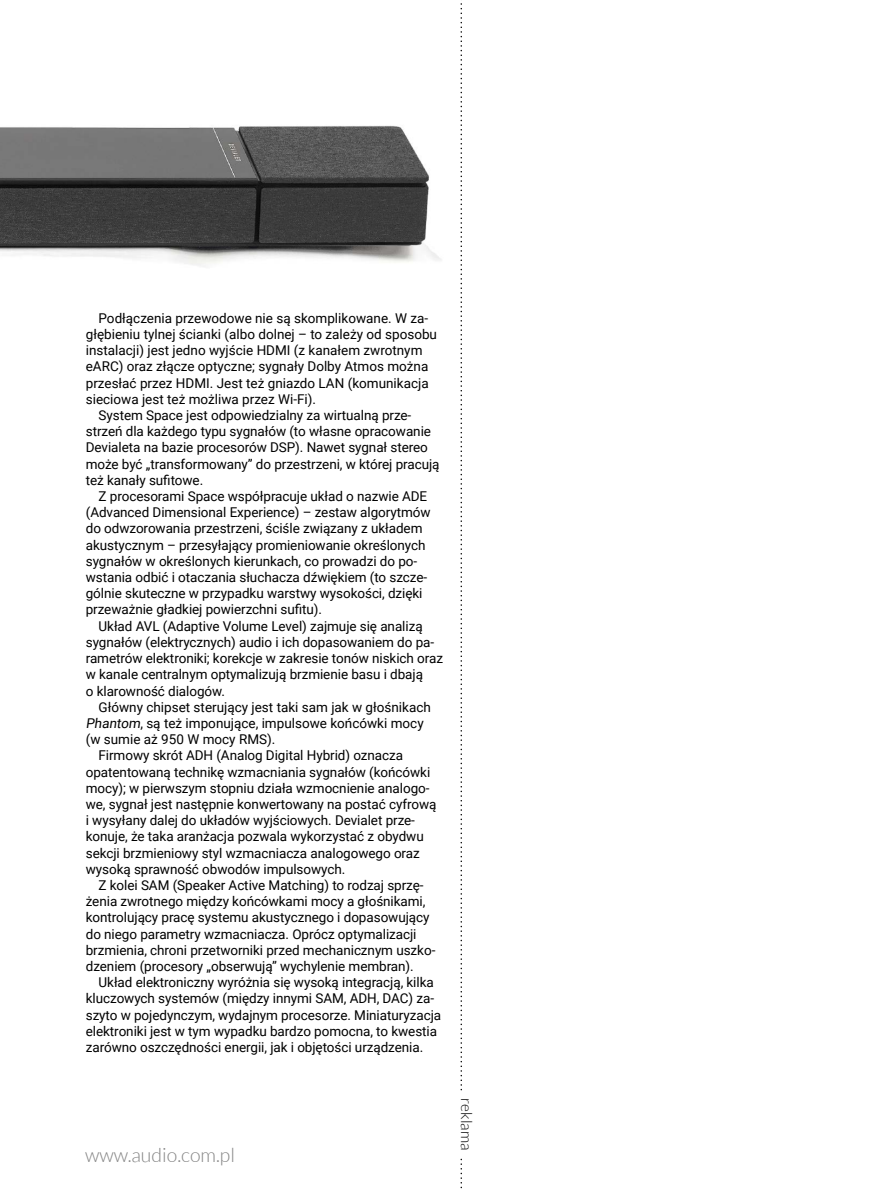
<style>
.page{position:relative;width:893px;height:1191px;background:#fff}
.page>*{position:absolute;margin:0;border:0;box-sizing:border-box;transform-origin:0 0}
.t1{font:300 19.5px "Lato";color:#858585}
.t2{font:300 15.3px "Lato";color:#000}
.t3{font:13.5px "Roboto";letter-spacing:-.005em;color:#000}
</style>
<div class="page">
<img style="left:0;top:125px;width:441px;height:142px">
<svg style="left:460px;top:3px;width:2px;height:1186px"></svg>
<div style="left:450px;top:1091px;width:25px;height:65px;background:#fff"></div>
<p class="t3" style="left:99px;top:308px;width:331px">Podłączenia przewodowe nie są skomplikowane. W za-</p>
<p class="t3" style="left:86px;top:325px;width:353px">głębieniu tylnej ścianki (albo dolnej – to zależy od sposobu</p>
<p class="t3" style="left:86px;top:341px;width:338px">instalacji) jest jedno wyjście HDMI (z kanałem zwrotnym</p>
<p class="t3" style="left:86px;top:357px;width:344px">eARC) oraz złącze optyczne; sygnały Dolby Atmos można</p>
<p class="t3" style="left:86px;top:373px;width:344px">przesłać przez HDMI. Jest też gniazdo LAN (komunikacja</p>
<p class="t3" style="left:86px;top:389px;width:232px">sieciowa jest też możliwa przez Wi-Fi).</p>
<p class="t3" style="left:99px;top:406px;width:314px">System Space jest odpowiedzialny za wirtualną prze-</p>
<p class="t3" style="left:86px;top:422px;width:347px">strzeń dla każdego typu sygnałów (to własne opracowanie</p>
<p class="t3" style="left:86px;top:438px;width:344px">Devialeta na bazie procesorów DSP). Nawet sygnał stereo</p>
<p class="t3" style="left:86px;top:454px;width:355px">może być „transformowany” do przestrzeni, w której pracują</p>
<p class="t3" style="left:86px;top:470px;width:119px">też kanały sufitowe.</p>
<p class="t3" style="left:99px;top:487px;width:330px">Z procesorami Space współpracuje układ o nazwie ADE</p>
<p class="t3" style="left:86px;top:503px;width:346px">(Advanced Dimensional Experience) – zestaw algorytmów</p>
<p class="t3" style="left:86px;top:519px;width:338px">do odwzorowania przestrzeni, ściśle związany z układem</p>
<p class="t3" style="left:86px;top:535px;width:341px">akustycznym – przesyłający promieniowanie określonych</p>
<p class="t3" style="left:86px;top:551px;width:333px">sygnałów w określonych kierunkach, co prowadzi do po-</p>
<p class="t3" style="left:86px;top:568px;width:343px">wstania odbić i otaczania słuchacza dźwiękiem (to szcze-</p>
<p class="t3" style="left:86px;top:584px;width:338px">gólnie skuteczne w przypadku warstwy wysokości, dzięki</p>
<p class="t3" style="left:86px;top:600px;width:238px">przeważnie gładkiej powierzchni sufitu).</p>
<p class="t3" style="left:99px;top:616px;width:326px">Układ AVL (Adaptive Volume Level) zajmuje się analizą</p>
<p class="t3" style="left:86px;top:632px;width:350px">sygnałów (elektrycznych) audio i ich dopasowaniem do pa-</p>
<p class="t3" style="left:86px;top:649px;width:359px">rametrów elektroniki; korekcje w zakresie tonów niskich oraz</p>
<p class="t3" style="left:86px;top:665px;width:339px">w kanale centralnym optymalizują brzmienie basu i dbają</p>
<p class="t3" style="left:86px;top:681px;width:141px">o klarowność dialogów.</p>
<p class="t3" style="left:99px;top:697px;width:334px">Główny chipset sterujący jest taki sam jak w głośnikach</p>
<p class="t3" style="left:86px;top:713px;width:339px">Phantom, są też imponujące, impulsowe końcówki mocy</p>
<p class="t3" style="left:86px;top:730px;width:191px">(w sumie aż 950 W mocy RMS).</p>
<p class="t3" style="left:99px;top:746px;width:306px">Firmowy skrót ADH (Analog Digital Hybrid) oznacza</p>
<p class="t3" style="left:86px;top:762px;width:346px">opatentowaną technikę wzmacniania sygnałów (końcówki</p>
<p class="t3" style="left:86px;top:778px;width:345px">mocy); w pierwszym stopniu działa wzmocnienie analogo-</p>
<p class="t3" style="left:86px;top:794px;width:352px">we, sygnał jest następnie konwertowany na postać cyfrową</p>
<p class="t3" style="left:86px;top:811px;width:331px">i wysyłany dalej do układów wyjściowych. Devialet prze-</p>
<p class="t3" style="left:86px;top:827px;width:339px">konuje, że taka aranżacja pozwala wykorzystać z obydwu</p>
<p class="t3" style="left:86px;top:843px;width:336px">sekcji brzmieniowy styl wzmacniacza analogowego oraz</p>
<p class="t3" style="left:86px;top:859px;width:261px">wysoką sprawność obwodów impulsowych.</p>
<p class="t3" style="left:99px;top:875px;width:327px">Z kolei SAM (Speaker Active Matching) to rodzaj sprzę-</p>
<p class="t3" style="left:86px;top:892px;width:341px">żenia zwrotnego między końcówkami mocy a głośnikami,</p>
<p class="t3" style="left:86px;top:908px;width:345px">kontrolujący pracę systemu akustycznego i dopasowujący</p>
<p class="t3" style="left:86px;top:924px;width:332px">do niego parametry wzmacniacza. Oprócz optymalizacji</p>
<p class="t3" style="left:86px;top:940px;width:351px">brzmienia, chroni przetworniki przed mechanicznym uszko-</p>
<p class="t3" style="left:86px;top:956px;width:329px">dzeniem (procesory „obserwują” wychylenie membran).</p>
<p class="t3" style="left:99px;top:973px;width:337px">Układ elektroniczny wyróżnia się wysoką integracją, kilka</p>
<p class="t3" style="left:86px;top:989px;width:350px">kluczowych systemów (między innymi SAM, ADH, DAC) za-</p>
<p class="t3" style="left:86px;top:1005px;width:357px">szyto w pojedynczym, wydajnym procesorze. Miniaturyzacja</p>
<p class="t3" style="left:86px;top:1021px;width:353px">elektroniki jest w tym wypadku bardzo pomocna, to kwestia</p>
<p class="t3" style="left:86px;top:1037px;width:339px">zarówno oszczędności energii, jak i objętości urządzenia.</p>
<h1 class="t1" style="left:85px;top:1144px;width:151px">www.audio.com.pl</h1>
<p class="t2" style="left:475px;top:1098px;width:54px;rotate:90deg">reklama</p>
</div>
